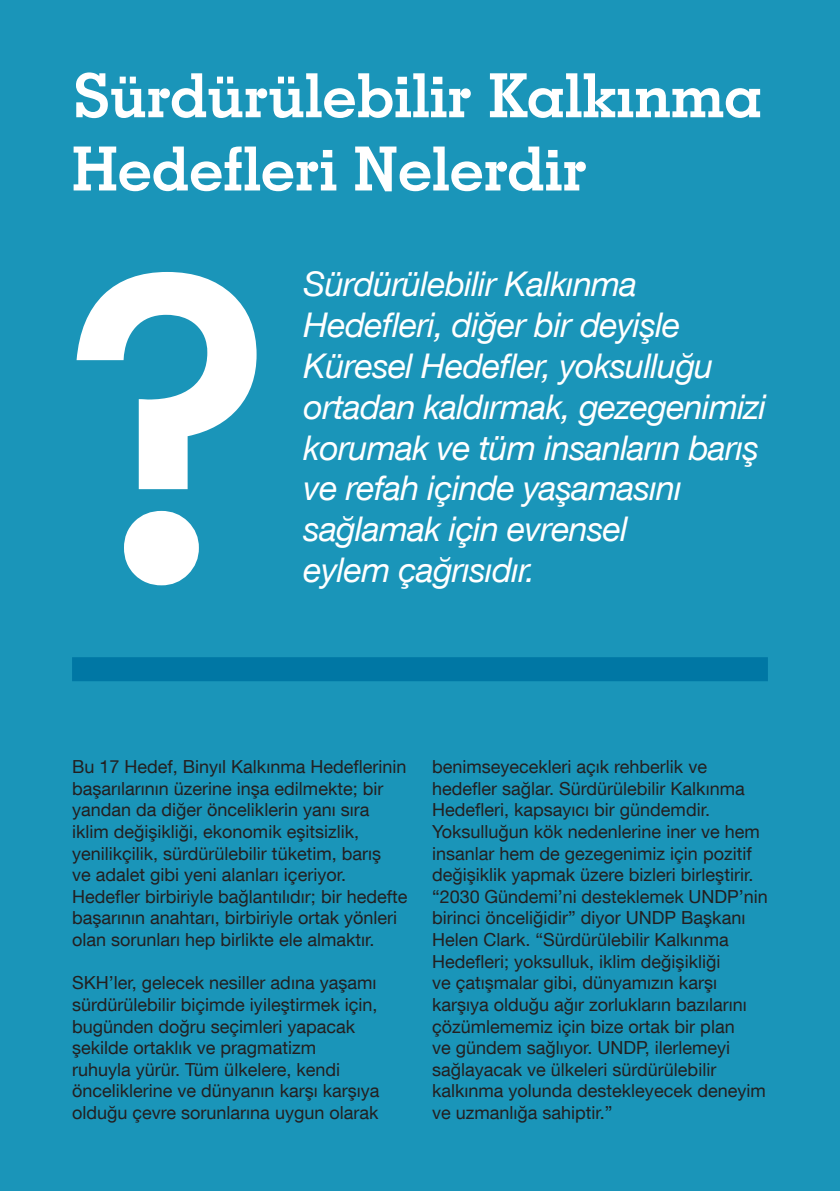
<style>
.page{position:relative;width:840px;height:1191px;background:#fff}
.page>*{position:absolute;margin:0;border:0;box-sizing:border-box;transform-origin:0 0}
.t1{font:700 61px/73.2px "Geometric Slab 703 BT";color:#fff}
.t2{font:italic 34px/40.8px "Helvetica Neue LT Com";letter-spacing:-.02em;color:#fff}
.t3{font:18px/21.6px "Helvetica Neue LT Com";color:#231f20}
</style>
<div class="page">
<div style="left:0;top:0;width:839px;height:1191px;background:#1a95b9"></div>
<svg style="left:76px;top:272px;width:180px;height:313px"></svg>
<div style="left:72px;top:657px;width:695px;height:24px;background:#0077a4"></div>
<h1 class="t1" style="left:72px;top:58px;width:691px">Sürdürülebilir Kalkınma<br>Hedefleri Nelerdir</h1>
<h2 class="t2" style="left:303px;top:263px;width:464px">Sürdürülebilir Kalkınma<br>Hedefleri, diğer bir deyişle<br>Küresel Hedefler, yoksulluğu ortadan kaldırmak, gezegenimizi korumak ve tüm insanların barış ve refah içinde yaşamasını sağlamak için evrensel<br>eylem çağrısıdır.</h2>
<p class="t3" style="left:72px;top:755px;width:336px">Bu 17 Hedef, Binyıl Kalkınma Hedeflerinin başarılarının üzerine inşa edilmekte; bir yandan da diğer önceliklerin yanı sıra iklim değişikliği, ekonomik eşitsizlik, yenilikçilik, sürdürülebilir tüketim, barış<br>ve adalet gibi yeni alanları içeriyor.<br>Hedefler birbiriyle bağlantılıdır; bir hedefte başarının anahtarı, birbiriyle ortak yönleri olan sorunları hep birlikte ele almaktır.</p>
<p class="t3" style="left:72px;top:971px;width:309px">SKH’ler, gelecek nesiller adına yaşamı sürdürülebilir biçimde iyileştirmek için, bugünden doğru seçimleri yapacak şekilde ortaklık ve pragmatizm<br>ruhuyla yürür. Tüm ülkelere, kendi önceliklerine ve dünyanın karşı karşıya olduğu çevre sorunlarına uygun olarak</p>
<p class="t3" style="left:432px;top:755px;width:337px">benimseyecekleri açık rehberlik ve hedefler sağlar. Sürdürülebilir Kalkınma Hedefleri, kapsayıcı bir gündemdir.<br>Yoksulluğun kök nedenlerine iner ve hem insanlar hem de gezegenimiz için pozitif değişiklik yapmak üzere bizleri birleştirir. “2030 Gündemi’ni desteklemek UNDP’nin birinci önceliğidir” diyor UNDP Başkanı Helen Clark. “Sürdürülebilir Kalkınma Hedefleri; yoksulluk, iklim değişikliği<br>ve çatışmalar gibi, dünyamızın karşı karşıya olduğu ağır zorlukların bazılarını çözümlememiz için bize ortak bir plan<br>ve gündem sağlıyor. UNDP, ilerlemeyi sağlayacak ve ülkeleri sürdürülebilir kalkınma yolunda destekleyecek deneyim ve uzmanlığa sahiptir.”</p>
</div>
